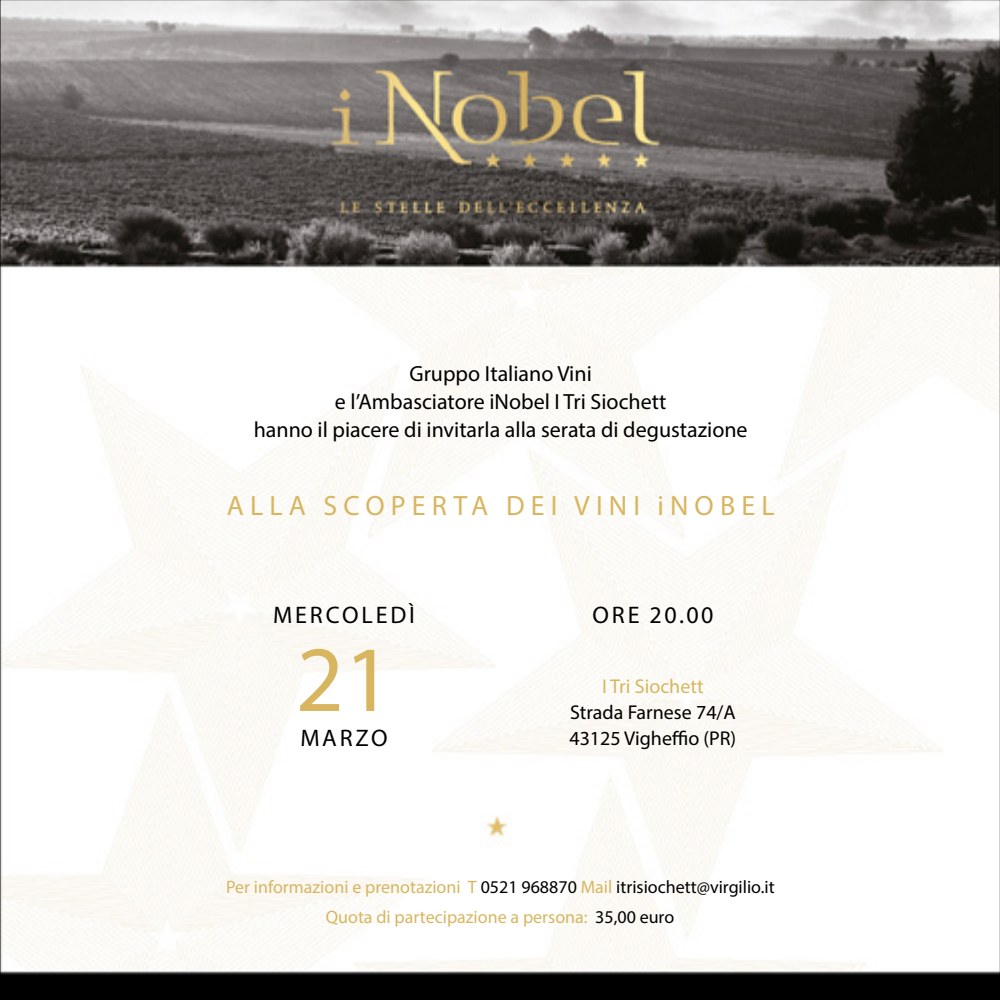
<style>
.page{position:relative;width:1000px;height:1000px;background:#fff}
.page>*{position:absolute;margin:0;border:0;box-sizing:border-box;transform-origin:0 0}
.t1{font:94px "Myriad Pro";color:#d8b660}
.t2{font:28px "Myriad Pro";letter-spacing:.22em;color:#d8b660}
.t3{font:24px "Myriad Pro";letter-spacing:.12em;color:#000}
.t4{font:22px/28px "Myriad Pro";color:#000;text-align:center}
.t5{font:20px "Myriad Pro";color:#000}
.t6{font:20px "Myriad Pro";color:#d8b660}
.t7{font:18px/30.6px "Myriad Pro";color:#d8b660;text-align:center}
.s1{color:#000}
</style>
<div class="page">
<img style="left:2px;top:2px;width:996px;height:996px">
<p class="t4" style="left:254px;top:359px;width:495px">Gruppo Italiano Vini<br>e l’Ambasciatore iNobel I Tri Siochett<br>hanno il piacere di invitarla alla serata di degustazione</p>
<h2 class="t2" style="left:227px;top:488px;width:245px">Alla Scoperta</h2>
<h2 class="t2" style="left:506px;top:488px;width:105px">dei Vini</h2>
<h2 class="t2" style="left:658px;top:488px;width:118px">iNobel</h2>
<h3 class="t3" style="left:273px;top:600px;width:39px">MERCOL</h3>
<h3 class="t3" style="left:376px;top:600px;width:41px">edì</h3>
<h1 class="t1" style="left:296px;top:621px;width:98px">21</h1>
<h3 class="t3" style="left:593px;top:600px;width:122px">ore 20.00</h3>
<p class="t6" style="left:602px;top:674px;width:103px">I Tri Siochett</p>
<p class="t5" style="left:570px;top:700px;width:167px">Strada Farnese 74/A</p>
<h3 class="t3" style="left:300px;top:723px;width:87px">MARZO</h3>
<p class="t5" style="left:569px;top:726px;width:168px">43125 Vigheffio (PR)</p>
<p class="t7" style="left:226px;top:871px;width:550px">Per informazioni e prenotazioni T <span class="s1">0521 968870</span> Mail <span class="s1">itrisiochett@virgilio.it<br></span>Quota di partecipazione a persona: <span class="s1">35,00 euro</span></p>
</div>
